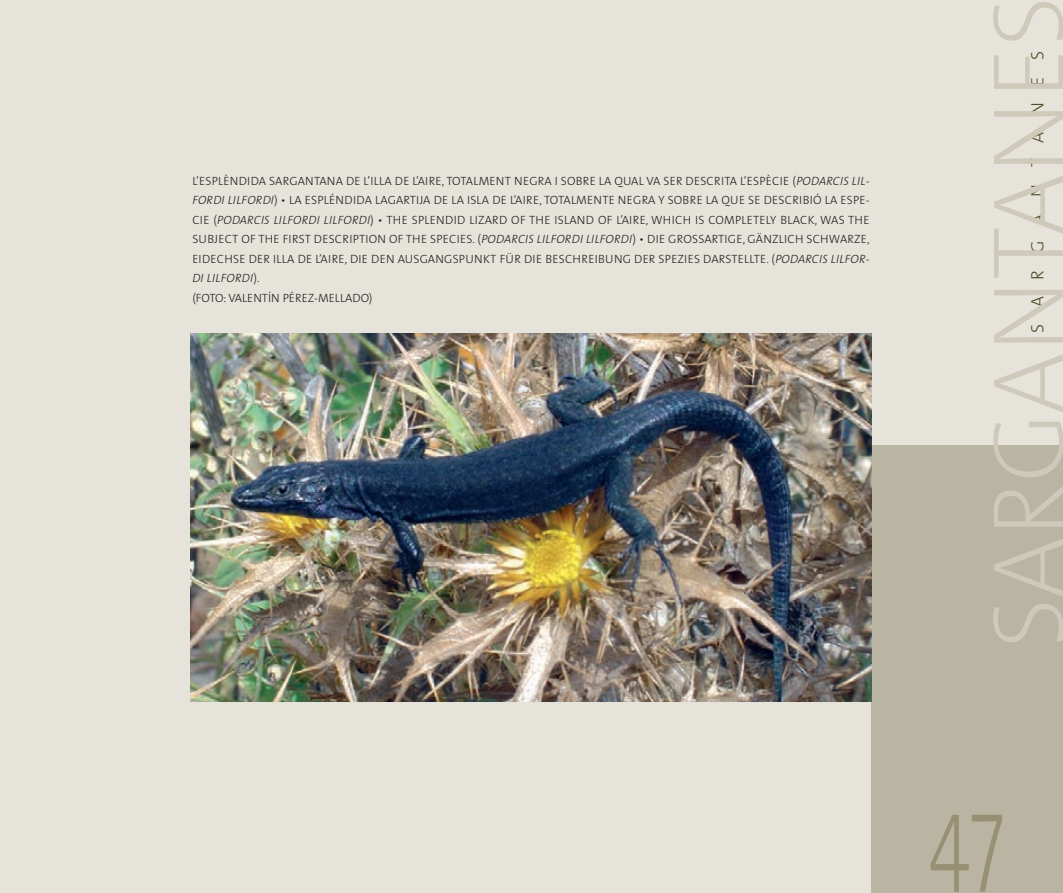
<style>
.page{position:relative;width:1063px;height:893px;background:#fff}
.page>*{position:absolute;margin:0;border:0;box-sizing:border-box;transform-origin:0 0}
.t1{font:300 108px "The Sans";color:#979074;scale:.7 1}
.t2{font:300 18px "The Sans";letter-spacing:.925em;color:#514e25}
.t3{font:300 12px/19.5px "The Sans";letter-spacing:.02em;color:#231f20}
.s1{font-style:italic}
</style>
<div class="page">
<div style="left:0;top:0;width:1062px;height:893px;background:#e5e3da"></div>
<div style="left:871px;top:446px;width:191px;height:447px;background:#bab4a2"></div>
<img style="left:191px;top:333px;width:680px;height:369px">
<svg style="left:993px;top:604px;width:69px;height:38px"></svg>
<svg style="left:994px;top:539px;width:68px;height:57px"></svg>
<svg style="left:994px;top:487px;width:68px;height:40px"></svg>
<svg style="left:993px;top:422px;width:69px;height:55px"></svg>
<svg style="left:994px;top:355px;width:68px;height:57px"></svg>
<svg style="left:994px;top:290px;width:68px;height:52px"></svg>
<svg style="left:994px;top:176px;width:68px;height:102px"></svg>
<svg style="left:994px;top:111px;width:68px;height:53px"></svg>
<svg style="left:994px;top:55px;width:68px;height:34px"></svg>
<svg style="left:993px;top:2px;width:69px;height:39px"></svg>
<p class="t3" style="left:192px;top:172px;width:679px">L’ESPLÈNDIDA SARGANTANA DE L’ILLA DE L’AIRE, TOTALMENT NEGRA I SOBRE LA QUAL VA SER DESCRITA L’ESPÈCIE (<span class="s1">PODARCIS LIL-FORDI LILFORDI</span>) • LA ESPLÉNDIDA LAGARTIJA DE LA ISLA DE L’AIRE, TOTALMENTE NEGRA Y SOBRE LA QUE SE DESCRIBIÓ LA ESPE-CIE (<span class="s1">PODARCIS LILFORDI LILFORDI</span>) • THE SPLENDID LIZARD OF THE ISLAND OF L’AIRE, WHICH IS COMPLETELY BLACK, WAS THE SUBJECT OF THE FIRST DESCRIPTION OF THE SPECIES. (<span class="s1">PODARCIS LILFORDI LILFORDI</span>) • DIE GROSSARTIGE, GÄNZLICH SCHWARZE, EIDECHSE DER ILLA DE L’AIRE, DIE DEN AUSGANGSPUNKT FÜR DIE BESCHREIBUNG DER SPEZIES DARSTELLTE. (<span class="s1">PODARCIS LILFOR-DI LILFORDI</span>).<br>(FOTO: VALENTÍN PÉREZ-MELLADO)</p>
<h2 class="t2" style="left:1030px;top:333px;width:284px;rotate:-90deg">SARGANTANES</h2>
<h1 class="t1" style="left:929px;top:792px;width:109px">47</h1>
</div>
